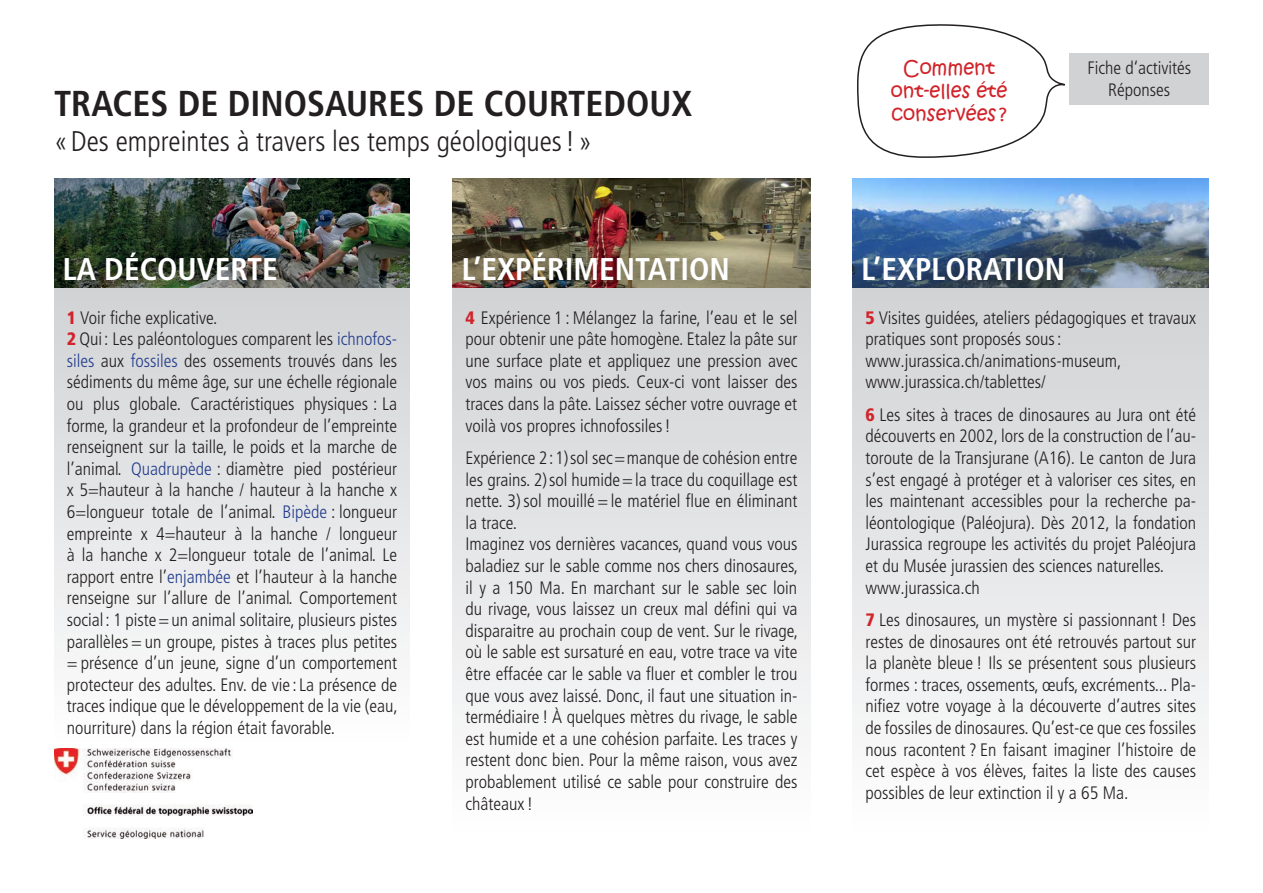
<style>
.page{position:relative;width:1263px;height:893px;background:#fff}
.page>*{position:absolute;margin:0;border:0;box-sizing:border-box;transform-origin:0 0}
.t1{font:700 condensed 36px "Frutiger LT Pro";color:#231f20}
.t2{font:700 condensed 31.35px "Frutiger LT Pro";color:#fff}
.t3{font:300 condensed 28.5px "Frutiger LT Pro";color:#231f20}
.t4{font:19.5px/23.4px "Kristen ITC";color:#d1232a;text-align:center}
.t5{font:300 condensed 18px/21.6px "Frutiger LT Pro";color:#231f20}
.s1{font-weight:900;color:#d1232a}
.s2{color:#253f8e}
</style>
<div class="page">
<svg style="left:857px;top:24px;width:208px;height:134px"></svg>
<img style="left:54px;top:178px;width:356px;height:111px">
<img style="left:453px;top:178px;width:357px;height:111px">
<img style="left:853px;top:178px;width:356px;height:111px">
<img style="left:54px;top:748px;width:198px;height:91px">
<div style="left:853px;top:289px;width:356px;height:550px;background:linear-gradient(to bottom,#d0d2d4,#fefefe)"></div>
<div style="left:453px;top:289px;width:357px;height:550px;background:linear-gradient(to bottom,#d0d2d4,#fefefe)"></div>
<div style="left:54px;top:289px;width:356px;height:458px;background:linear-gradient(to bottom,#d0d2d4,#fefefe)"></div>
<div style="left:1069px;top:53px;width:140px;height:51px;background:#d1d2d4"></div>
<h1 class="t1" style="left:54px;top:83px;width:640px">TRACES DE DINOSAURES DE COURTEDOUX</h1>
<h3 class="t3" style="left:54px;top:125px;width:540px">«Des empreintes à travers les temps géologiques!»</h3>
<p class="t4" style="left:891px;top:56px;width:118px">Comment ont-elles été</p>
<p class="t4" style="left:891px;top:103px;width:117px">conservées ?</p>
<p class="t5" style="left:1087px;top:58px;width:105px;text-align:center">Fiche d‘activités<br>Réponses</p>
<h2 class="t2" style="left:63px;top:250px;width:216px">LA DÉCOUVERTE</h2>
<h2 class="t2" style="left:462px;top:250px;width:270px">L’EXPÉRIMENTATION</h2>
<h2 class="t2" style="left:862px;top:250px;width:205px">L’EXPLORATION</h2>
<p class="t5" style="left:67px;top:307px;width:333px"><span class="s1">1</span> Voir fiche explicative.<br><span class="s1">2</span> Qui: Les paléontologues comparent les <span class="s2">ichnofos&shy;siles</span> aux <span class="s2">fossiles</span> des ossements trouvés dans les sédiments du même âge, sur une échelle régionale ou plus globale. Caractéristiques physiques : La forme, la grandeur et la profondeur de l’empreinte renseignent sur la taille, le poids et la marche de l’animal. <span class="s2">Quadrupède</span> : diamètre pied postérieur x 5=hauteur à la hanche / hauteur à la hanche x 6=longueur totale de l’animal. <span class="s2">Bipède</span> : longueur empreinte x 4=hauteur à la hanche / longueur à la hanche x 2=longueur totale de l’animal. Le rapport entre l’<span class="s2">enjambée</span> et l’hauteur à la hanche renseigne sur l’allure de l’animal. Comportement social: 1 piste=un animal solitaire, plusieurs pistes parallèles = un groupe, pistes à traces plus petites = présence d’un jeune, signe d’un comportement protecteur des adultes. Env. de vie :La présence de traces indique que le développement de la vie (eau, nourriture) dans la région était favorable.</p>
<p class="t5" style="left:466px;top:307px;width:333px;text-align:justify"><span class="s1">4</span> Expérience 1 : Mélangez la farine, l’eau et le sel pour obtenir une pâte homogène. Etalez la pâte sur une surface plate et appliquez une pression avec vos mains ou vos pieds. Ceux-ci vont laisser des traces dans la pâte. Laissez sécher votre ouvrage et voilà vos propres ichnofossiles!</p>
<p class="t5" style="left:466px;top:447px;width:334px">Expérience 2:1)sol sec=manque de cohésion entre les grains. 2)sol humide=la trace du coquillage est nette. 3)sol mouillé=le matériel flue en éliminant la trace.<br>Imaginez vos dernières vacances, quand vous vous baladiez sur le sable comme nos chers dinosaures, il y a 150 Ma. En marchant sur le sable sec loin du rivage, vous laissez un creux mal défini qui va disparaitre au prochain coup de vent. Sur le rivage, où le sable est sursaturé en eau, votre trace va vite être effacée car le sable va fluer et combler le trou que vous avez laissé. Donc, il faut une situation in&shy;termédiaire ! À quelques mètres du rivage, le sable est humide et a une cohésion parfaite. Les traces y restent donc bien. Pour la même raison, vous avez probablement utilisé ce sable pour construire des châteaux!</p>
<p class="t5" style="left:865px;top:307px;width:332px"><span class="s1">5</span> Visites guidées, ateliers pédagogiques et travaux pratiques sont proposés sous: www.jurassica.ch/animations-museum, www.jurassica.ch/tablettes/</p>
<p class="t5" style="left:865px;top:404px;width:332px"><span class="s1">6</span> Les sites à traces de dinosaures au Jura ont été découverts en 2002, lors de la construction de l’au&shy;toroute de la Transjurane (A16). Le canton de Jura s’est engagé à protéger et à valoriser ces sites, en les maintenant accessibles pour la recherche pa&shy;léontologique (Paléojura). Dès 2012, la fondation Jurassica regroupe les activités du projet Paléojura et du Musée jurassien des sciences naturelles. www.jurassica.ch</p>
<p class="t5" style="left:865px;top:609px;width:332px;text-align:justify"><span class="s1">7</span> Les dinosaures, un mystère si passionnant! Des restes de dinosaures ont été retrouvés partout sur la planète bleue ! Ils se présentent sous plusieurs formes : traces, ossements, œufs, excréments... Pla&shy;nifiez votre voyage à la découverte d’autres sites de fossiles de dinosaures. Qu’est-ce que ces fossiles nous racontent ? En faisant imaginer l’histoire de cet espèce à vos élèves, faites la liste des causes possibles de leur extinction il y a 65 Ma.</p>
</div>
